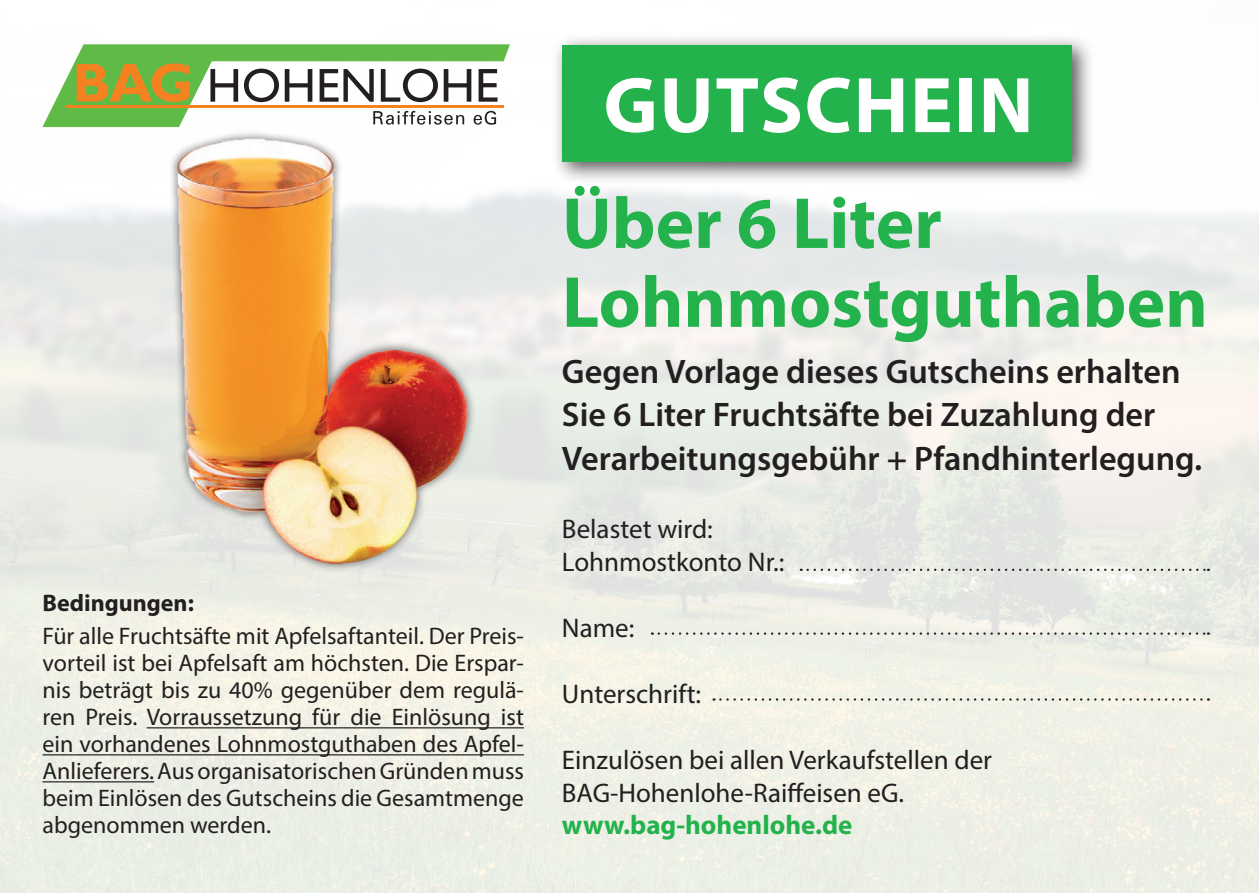
<style>
.page{position:relative;width:1259px;height:893px;background:#fff}
.page>*{position:absolute;margin:0;border:0;box-sizing:border-box;transform-origin:0 0}
.t1{font:700 79.8px "Myriad Pro";letter-spacing:.02em;color:#fff}
.t2{font:700 72.9px/78.9px "Myriad Pro";color:#23b24b}
.t3{font:600 34.2px/43.5px "Myriad Pro";color:#231f20}
.t4{font:27px/33px "Myriad Pro";color:#231f20}
.t5{font:700 27px "Myriad Pro";color:#23b24b}
.t6{font:24px/27px "Myriad Pro";color:#231f20;text-align:justify}
.t7{font:700 24px "Myriad Pro";color:#231f20}
</style>
<div class="page">
<img style="left:0;top:44px;width:1259px;height:849px">
<svg style="left:43px;top:45px;width:466px;height:44px"></svg>
<hr style="left:147px;top:727px;width:377px;height:1px;background:#231f20">
<hr style="left:43px;top:754px;width:481px;height:1px;background:#231f20">
<hr style="left:43px;top:781px;width:111px;height:1px;background:#231f20">
<svg style="left:807px;top:569px;width:402px;height:2px"></svg>
<svg style="left:652px;top:632px;width:557px;height:3px;background:#c3c4bd"></svg>
<svg style="left:720px;top:698px;width:489px;height:3px"></svg>
<div style="left:551px;top:34px;width:544px;height:150px;background:#231f20;opacity:.75"></div>
<div style="left:562px;top:45px;width:509px;height:117px;background:#23b24b"></div>
<img style="left:0;top:89px;width:590px;height:542px">
<p class="t7" style="left:43px;top:588px;width:153px">Bedingungen:</p>
<p class="t6" style="left:43px;top:622px;width:483px">Für alle Fruchtsäfte mit Apfelsaftanteil. Der Preis&shy;vorteil ist bei Apfelsaft am höchsten. Die Erspar&shy;nis beträgt bis zu 40% gegenüber dem regulä&shy;ren Preis. Vorraussetzung für die Einlösung ist ein vorhandenes Lohnmostguthaben des Apfel-Anlieferers. Aus organisatorischen Gründen muss beim Einlösen des Gutscheins die Gesamtmenge abgenommen werden.</p>
<h1 class="t1" style="left:603px;top:53px;width:431px">GUTSCHEIN</h1>
<h2 class="t2" style="left:562px;top:182px;width:647px">Über 6 Liter<br>Lohnmostguthaben</h2>
<h3 class="t3" style="left:562px;top:349px;width:642px">Gegen Vorlage dieses Gutscheins erhalten<br>Sie 6 Liter Fruchtsäfte bei Zuzahlung der<br>Verarbeitungsgebühr + Pfandhinterlegung.</h3>
<p class="t4" style="left:562px;top:512px;width:224px">Belastet wird:<br>Lohnmostkonto Nr.:</p>
<p class="t4" style="left:562px;top:611px;width:74px">Name:</p>
<p class="t4" style="left:562px;top:676px;width:141px">Unterschrift:</p>
<p class="t4" style="left:562px;top:742px;width:431px">Einzulösen bei allen Verkaufstellen der<br>BAG-Hohenlohe-Raiffeisen eG.</p>
<p class="t5" style="left:562px;top:807px;width:292px">www.bag-hohenlohe.de</p>
</div>
